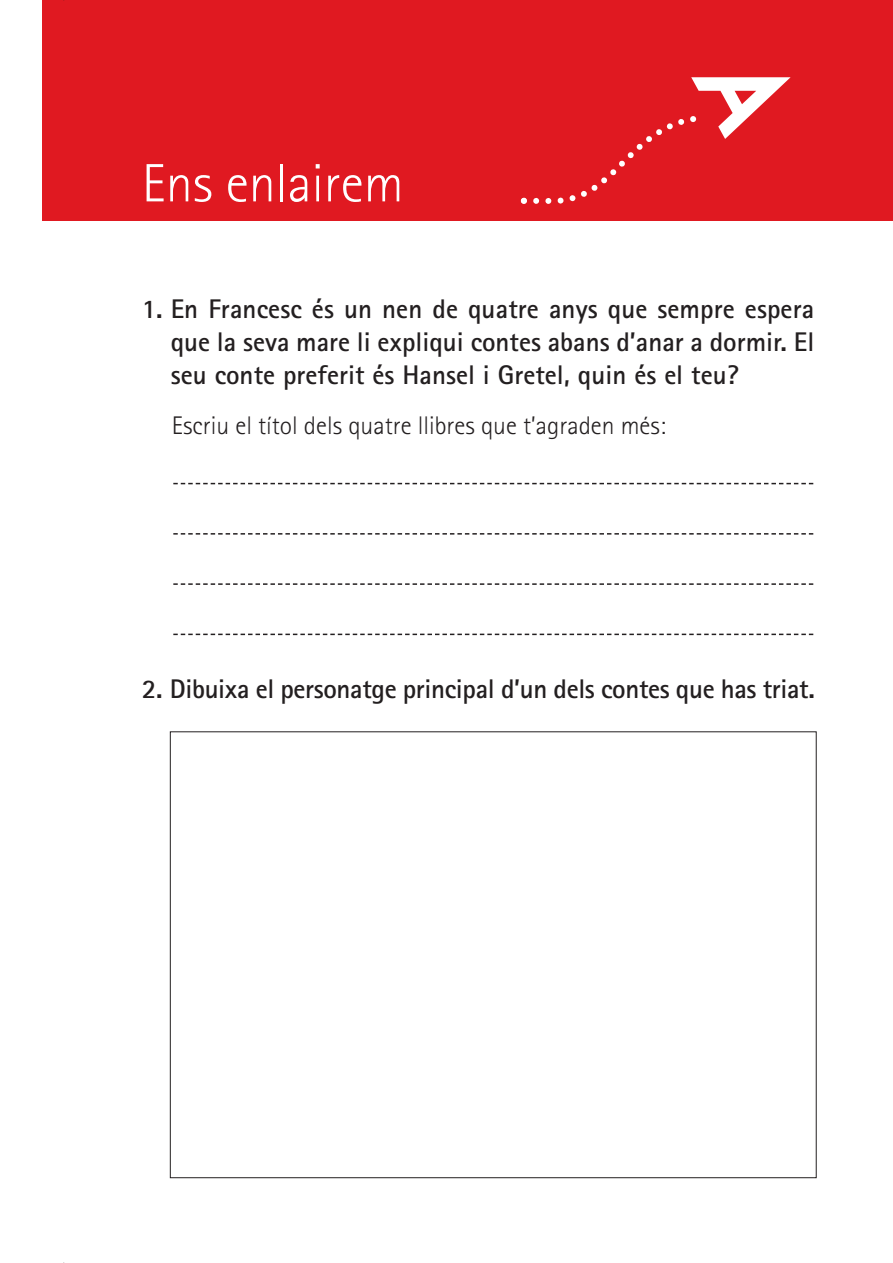
<style>
.page{position:relative;width:893px;height:1263px;background:#fff}
.page>*{position:absolute;margin:0;border:0;box-sizing:border-box;transform-origin:0 0}
.t1{font:300 54px "Rotis Sans Serif";color:#fff}
.t2{font:700 27px/33px "Rotis Sans Serif";letter-spacing:-.015em;color:#231f20;text-align:justify}
.t3{font:300 25.5px "Rotis Sans Serif";color:#231f20}
</style>
<div class="page">
<div style="left:43px;top:0;width:850px;height:221px;background:#e01921"></div>
<svg style="left:520px;top:77px;width:271px;height:127px"></svg>
<svg style="left:173px;top:634px;width:640px;height:1px"></svg>
<svg style="left:173px;top:583px;width:640px;height:2px"></svg>
<svg style="left:173px;top:533px;width:640px;height:2px"></svg>
<svg style="left:173px;top:483px;width:640px;height:1px"></svg>
<h1 class="t1" style="left:142px;top:164px;width:263px">Ens enlairem</h1>
<p class="t2" style="left:171px;top:295px;width:645px;text-indent:-29px">1. En Francesc és un nen de quatre anys que sempre espera que la seva mare li expliqui contes abans d’anar a dormir. El seu conte preferit és Hansel i Gretel, quin és el teu?</p>
<p class="t3" style="left:172px;top:416px;width:496px">Escriu el títol dels quatre llibres que t’agraden més:</p>
<p class="t2" style="left:142px;top:675px;width:675px">2. Dibuixa el personatge principal d’un dels contes que has triat.</p>
</div>
